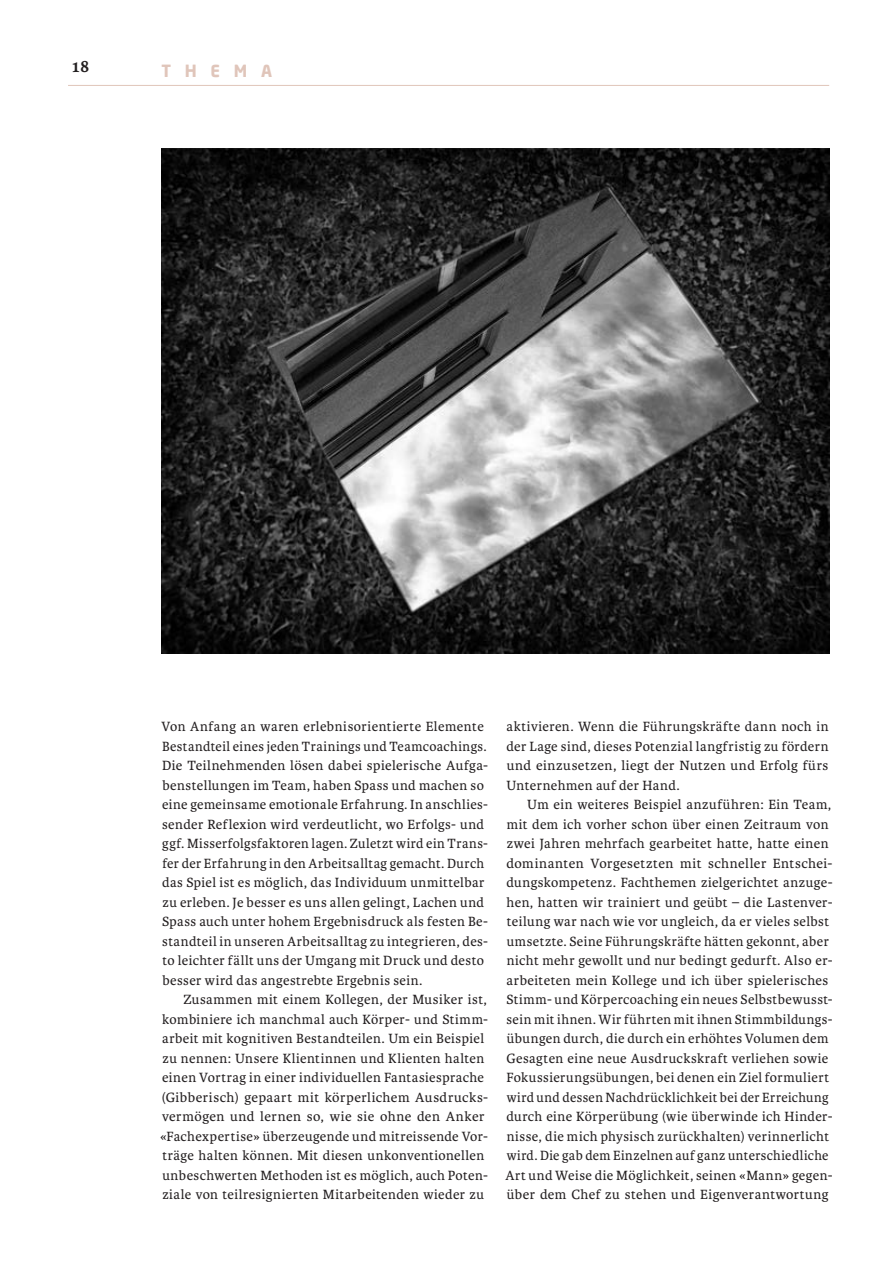
<style>
.page{position:relative;width:893px;height:1263px;background:#fff}
.page>*{position:absolute;margin:0;border:0;box-sizing:border-box;transform-origin:0 0}
.t1{font:700 18px "Karmina Basic";color:#231f20}
.t2{font:700 16.5px "Neo Sans Pro";letter-spacing:.83em;color:#e0c5ba}
.t3{font:14.25px/19.5px "Karmina Basic";letter-spacing:.03em;color:#231f20}
</style>
<div class="page">
<hr style="left:68px;top:85px;width:761px;height:1px;background:#e0c5ba">
<img style="left:162px;top:149px;width:667px;height:504px">
<p class="t1" style="left:72px;top:56px;width:19px">18</p>
<p class="t2" style="left:162px;top:60px;width:112px">THEMA</p>
<p class="t3" style="left:161px;top:717px;width:328px">Von Anfang an waren erlebnisorientierte Elemente Bestandteil eines jeden Trainings und Teamcoachings.<br>Die Teilnehmenden lösen dabei spielerische Aufga&shy;benstellungen im Team, haben Spass und machen so eine gemeinsame emotionale Erfahrung. In anschlies&shy;sender Reflexion wird verdeutlicht, wo Erfolgs- und ggf. Misserfolgsfaktoren lagen. Zuletzt wird ein Trans&shy;fer der Erfahrung in den Arbeitsalltag gemacht. Durch das Spiel ist es möglich, das Individuum unmittelbar zu erleben. Je besser es uns allen gelingt, Lachen und Spass auch unter hohem Ergebnisdruck als festen Be&shy;standteil in unseren Arbeitsalltag zu integrieren, des&shy;to leichter fällt uns der Umgang mit Druck und desto besser wird das angestrebte Ergebnis sein.</p>
<p class="t3" style="left:160px;top:990px;width:330px;text-indent:23px">Zusammen mit einem Kollegen, der Musiker ist, kombiniere ich manchmal auch Körper- und Stimm&shy;arbeit mit kognitiven Bestandteilen. Um ein Beispiel zu nennen: Unsere Klientinnen und Klienten halten einen Vortrag in einer individuellen Fantasiesprache (Gibberisch) gepaart mit körperlichem Ausdrucks&shy;vermögen und lernen so, wie sie ohne den Anker «Fachexpertise» überzeugende und mitreissende Vor&shy;träge halten können. Mit diesen unkonventionellen unbeschwerten Methoden ist es möglich, auch Poten&shy;ziale von teilresignierten Mitarbeitenden wieder zu</p>
<p class="t3" style="left:506px;top:717px;width:324px;text-align:justify">aktivieren. Wenn die Führungskräfte dann noch in der Lage sind, dieses Potenzial langfristig zu fördern und einzusetzen, liegt der Nutzen und Erfolg fürs Unternehmen auf der Hand.</p>
<p class="t3" style="left:505px;top:795px;width:329px;text-indent:22px">Um ein weiteres Beispiel anzuführen: Ein Team, mit dem ich vorher schon über einen Zeitraum von zwei Jahren mehrfach gearbeitet hatte, hatte einen dominanten Vorgesetzten mit schneller Entschei&shy;dungskompetenz. Fachthemen zielgerichtet anzuge&shy;hen, hatten wir trainiert und geübt – die Lastenver&shy;teilung war nach wie vor ungleich, da er vieles selbst umsetzte. Seine Führungskräfte hätten gekonnt, aber nicht mehr gewollt und nur bedingt gedurft. Also er&shy;arbeiteten mein Kollege und ich über spielerisches Stimm- und Körpercoaching ein neues Selbstbewusst&shy;sein mit ihnen. Wir führten mit ihnen Stimmbildungs&shy;übungen durch, die durch ein erhöhtes Volumen dem Gesagten eine neue Ausdruckskraft verliehen sowie Fokussierungsübungen, bei denen ein Ziel formuliert wird und dessen Nachdrücklichkeit bei der Erreichung durch eine Körperübung (wie überwinde ich Hinder&shy;nisse, die mich physisch zurückhalten) verinnerlicht wird. Die gab dem Einzelnen auf ganz unterschiedliche Art und Weise die Möglichkeit, seinen «Mann» gegen&shy;über dem Chef zu stehen und Eigenverantwortung</p>
</div>
